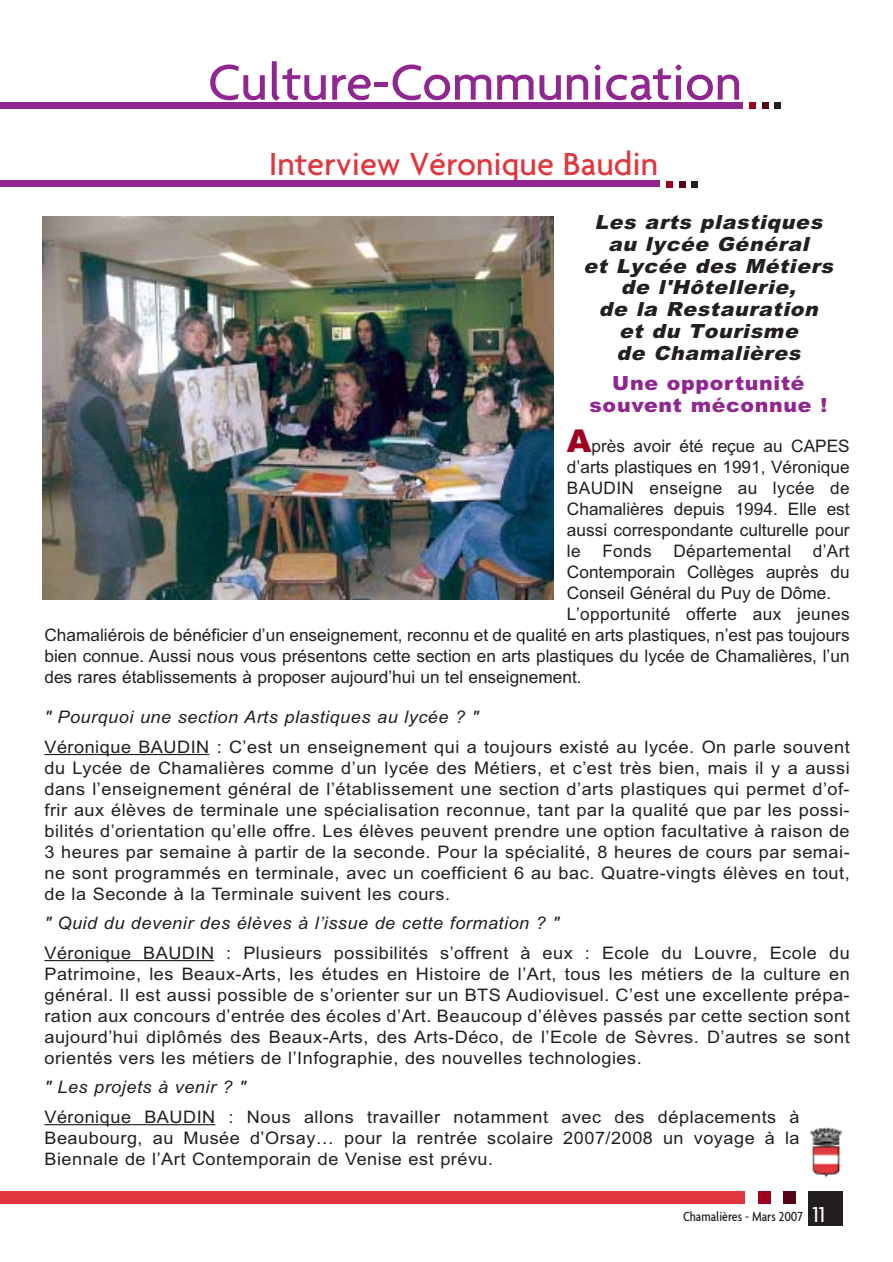
<style>
.page{position:relative;width:893px;height:1262px;background:#fff}
.page>*{position:absolute;margin:0;border:0;box-sizing:border-box;transform-origin:0 0}
.t1{font:500 54px "Agenda";color:#90268f}
.t2{font:500 34.5px "Agenda";color:#df373d}
.t3{font:italic 900 19.5px/21.8px "Arial";color:#231f1f;text-align:center;scale:1.05 1}
.t4{font:900 19.5px/21.8px "Arial";letter-spacing:.035em;color:#90268f;text-align:center;scale:1.05 1}
.t5{font:17.25px/21px "Arial";color:#231f1f;text-align:justify;scale:1.05 1}
.t6{font:17.25px "Arial";color:#231f1f}
.t7{font:italic 17.25px "Arial";letter-spacing:.03em;color:#231f1f;scale:1.05 1}
.t8{font:17.25px "Arial";letter-spacing:.02em;color:#231f1f}
.t9{font:500 condensed 14.25px "Agenda";color:#231f1f}
.s1{font-weight:900;font-size:31.5px;color:#9e001f}
.s2{font-size:23.25px;color:#fff}
</style>
<div class="page">
<div style="left:0;top:1191px;width:745px;height:12px;background:#df373d"></div>
<div style="left:808px;top:1191px;width:34px;height:34px;background:#231f1f"></div>
<div style="left:783px;top:1191px;width:13px;height:12px;background:#520617"></div>
<div style="left:757px;top:1191px;width:13px;height:12px;background:#9e001f"></div>
<div style="left:0;top:102px;width:742px;height:6px;background:#90268f"></div>
<svg style="left:749px;top:102px;width:6px;height:6px"></svg>
<svg style="left:762px;top:102px;width:6px;height:6px"></svg>
<div style="left:774px;top:102px;width:7px;height:6px;background:#231f1f"></div>
<div style="left:0;top:181px;width:659px;height:6px;background:#90268f"></div>
<div style="left:666px;top:181px;width:6px;height:7px;background:#9e001f"></div>
<div style="left:679px;top:181px;width:6px;height:7px;background:#520617"></div>
<div style="left:691px;top:181px;width:7px;height:7px;background:#231f1f"></div>
<hr style="left:44px;top:754px;width:165px;height:1px;background:#231f1f">
<hr style="left:44px;top:960px;width:170px;height:1px;background:#231f1f">
<hr style="left:44px;top:1124px;width:171px;height:1px;background:#231f1f">
<img style="left:43px;top:217px;width:510px;height:383px">
<img style="left:809px;top:1127px;width:33px;height:51px">
<h1 class="t1" style="left:208px;top:60px;width:535px">Culture-Communication</h1>
<h2 class="t2" style="left:269px;top:150px;width:391px">Interview Véronique Baudin</h2>
<p class="t3" style="left:583px;top:213px;width:243px">Les arts plastiques au lycée Général<br>et Lycée des Métiers de l'Hôtellerie,<br>de la Restauration et du Tourisme<br>de Chamalières</p>
<p class="t4" style="left:589px;top:374px;width:228px">Une opportunité souvent méconnue !</p>
<p class="t6" style="left:567px;top:440px;width:284px"><span class="s1">A</span>près avoir été reçue au CAPES</p>
<p class="t6" style="left:567px;top:461px;width:284px">d’arts plastiques en 1991, Véronique</p>
<p class="t8" style="left:567px;top:482px;width:284px">BAUDIN enseigne au lycée de</p>
<p class="t6" style="left:567px;top:503px;width:284px">Chamalières depuis 1994. Elle est</p>
<p class="t6" style="left:567px;top:524px;width:284px">aussi correspondante culturelle pour</p>
<p class="t8" style="left:567px;top:545px;width:284px">le Fonds Départemental d’Art</p>
<p class="t6" style="left:567px;top:566px;width:284px">Contemporain Collèges auprès du</p>
<p class="t6" style="left:567px;top:587px;width:266px">Conseil Général du Puy de Dôme.</p>
<p class="t8" style="left:567px;top:608px;width:284px">L’opportunité offerte aux jeunes</p>
<p class="t6" style="left:44px;top:629px;width:806px">Chamaliérois de bénéficier d’un enseignement, reconnu et de qualité en arts plastiques, n’est pas toujours</p>
<p class="t6" style="left:44px;top:650px;width:806px">bien connue. Aussi nous vous présentons cette section en arts plastiques du lycée de Chamalières, l’un</p>
<p class="t6" style="left:44px;top:671px;width:538px">des rares établissements à proposer aujourd’hui un tel enseignement.</p>
<p class="t7" style="left:44px;top:711px;width:414px">" Pourquoi une section Arts plastiques au lycée ? "</p>
<p class="t5" style="left:44px;top:738px;width:768px">Véronique BAUDIN : C’est un enseignement qui a toujours existé au lycée. On parle souvent du Lycée de Chamalières comme d’un lycée des Métiers, et c’est très bien, mais il y a aussi dans l’enseignement général de l’établissement une section d’arts plastiques qui permet d’of&shy;frir aux élèves de terminale une spécialisation reconnue, tant par la qualité que par les possi&shy;bilités d’orientation qu’elle offre. Les élèves peuvent prendre une option facultative à raison de 3 heures par semaine à partir de la seconde. Pour la spécialité, 8 heures de cours par semai&shy;ne sont programmés en terminale, avec un coefficient 6 au bac. Quatre-vingts élèves en tout, de la Seconde à la Terminale suivent les cours.</p>
<p class="t7" style="left:44px;top:917px;width:491px">" Quid du devenir des élèves à l’issue de cette formation ? "</p>
<p class="t5" style="left:44px;top:944px;width:768px">Véronique BAUDIN : Plusieurs possibilités s’offrent à eux : Ecole du Louvre, Ecole du Patrimoine, les Beaux-Arts, les études en Histoire de l’Art, tous les métiers de la culture en général. Il est aussi possible de s’orienter sur un BTS Audiovisuel. C’est une excellente prépa&shy;ration aux concours d’entrée des écoles d’Art. Beaucoup d’élèves passés par cette section sont aujourd’hui diplômés des Beaux-Arts, des Arts-Déco, de l’Ecole de Sèvres. D’autres se sont orientés vers les métiers de l’Infographie, des nouvelles technologies.</p>
<p class="t7" style="left:44px;top:1081px;width:193px">" Les projets à venir ? "</p>
<p class="t5" style="left:44px;top:1108px;width:720px">Véronique BAUDIN : Nous allons travailler notamment avec des déplacements à Beaubourg, au Musée d’Orsay… pour la rentrée scolaire 2007/2008 un voyage à la Biennale de l’Art Contemporain de Venise est prévu.</p>
<p class="t9" style="left:683px;top:1211px;width:143px">Chamalières - Mars 2007 <span class="s2">11</span></p>
</div>
